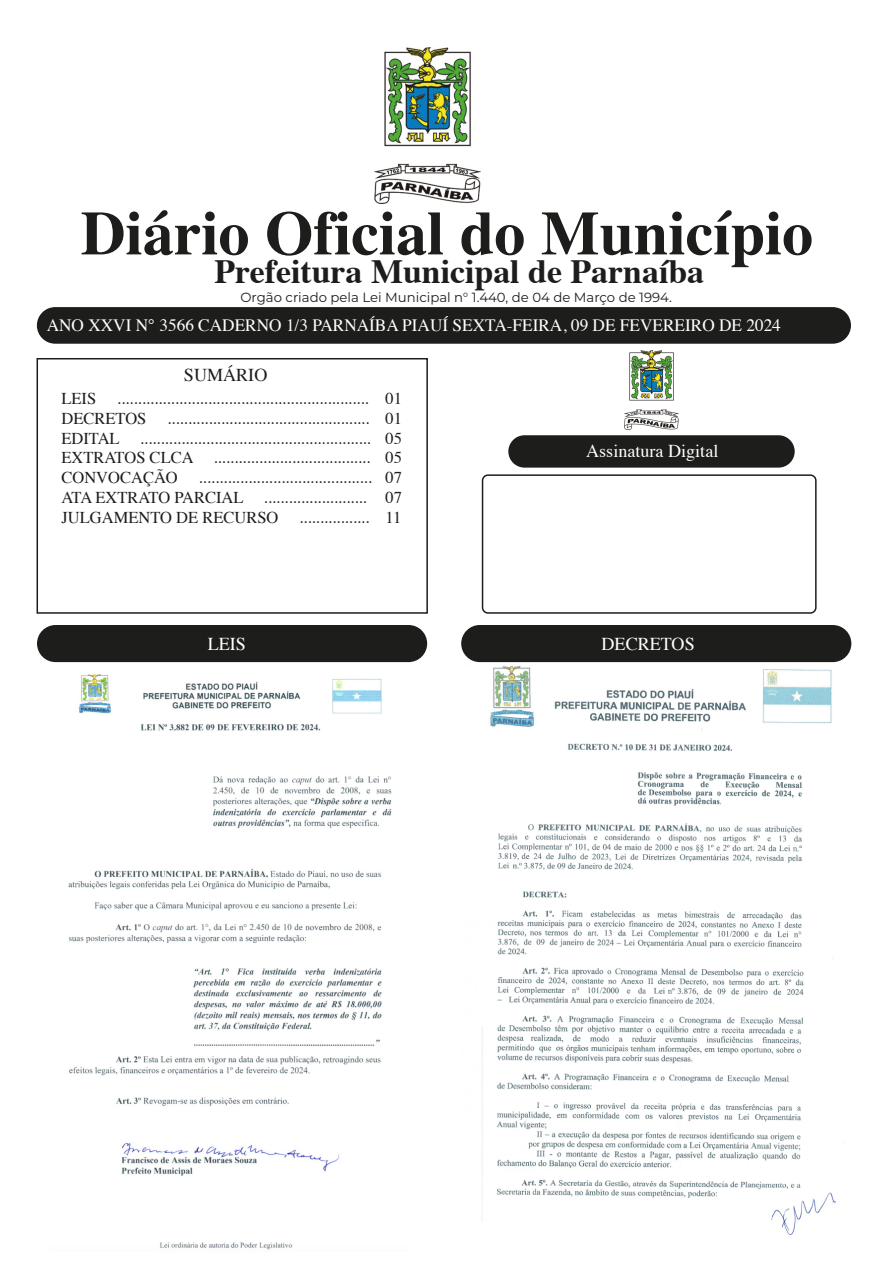
<style>
.page{position:relative;width:893px;height:1263px;background:#fff}
.page>*{position:absolute;margin:0;border:0;box-sizing:border-box;transform-origin:0 0}
.t1{font:700 62.1px "Times";color:#1d1d1b}
.t2{font:700 33.9px "Times";color:#1d1d1b}
.t3{font:18.15px "Times";color:#fff}
.t4{font:18.15px "Times";color:#1d1d1b}
.t5{font:17.25px "Times";color:#fff}
.t6{font:16.5px/19.8px "Times";color:#1d1d1b;text-align:justify}
.t7{font:13.2px "Montserrat";color:#1d1d1b}
</style>
<div class="page">
<div style="left:37px;top:358px;width:391px;height:256px;border:2px solid #1d1d1b"></div>
<div style="left:508px;top:435px;width:287px;height:33px;background:#1d1d1b;border-radius:16px"></div>
<div style="left:482px;top:474px;width:335px;height:140px;border:2px solid #1d1d1b;border-radius:5px"></div>
<div style="left:461px;top:625px;width:390px;height:37px;background:#1d1d1b;border-radius:19px"></div>
<div style="left:37px;top:625px;width:390px;height:37px;background:#1d1d1b;border-radius:19px"></div>
<div style="left:37px;top:307px;width:814px;height:37px;background:#1d1e1c;border-radius:18px"></div>
<img style="left:374px;top:47px;width:106px;height:156px">
<img style="left:625px;top:351px;width:53px;height:78px">
<img style="left:68px;top:673px;width:324px;height:577px">
<img style="left:482px;top:665px;width:354px;height:570px">
<h1 class="t1" style="left:81px;top:174px;width:734px">Diário Oficial do Município</h1>
<h2 class="t2" style="left:215px;top:239px;width:491px">Prefeitura Municipal de Parnaíba</h2>
<p class="t7" style="left:241px;top:288px;width:433px">Orgão criado pela Lei Municipal n° 1.440, de 04 de Março de 1994.</p>
<p class="t5" style="left:47px;top:309px;width:736px">ANO XXVI N° 3566 CADERNO 1/3 PARNAÍBA PIAUÍ SEXTA-FEIRA, 09 DE FEVEREIRO DE 2024</p>
<p class="t4" style="left:184px;top:358px;width:85px">SUMÁRIO</p>
<p class="t6" style="left:61px;top:387px;width:36px">LEIS</p>
<p class="t6" style="left:61px;top:387px;width:342px;text-indent:55px">............................................................. 01<br>DECRETOS</p>
<p class="t6" style="left:61px;top:407px;width:342px;text-indent:106px">................................................. 01<br>EDITAL ........................................................ 05<br>EXTRATOS CLCA ...................................... 05<br>CONVOCAÇÃO</p>
<p class="t6" style="left:61px;top:466px;width:342px;text-indent:137px">.......................................... 07<br>ATA EXTRATO PARCIAL ......................... 07<br>JULGAMENTO DE RECURSO</p>
<p class="t6" style="left:299px;top:506px;width:104px">................. 11</p>
<p class="t3" style="left:586px;top:433px;width:134px">Assinatura Digital</p>
<p class="t3" style="left:208px;top:627px;width:40px">LEIS</p>
<p class="t3" style="left:602px;top:627px;width:95px">DECRETOS</p>
</div>
